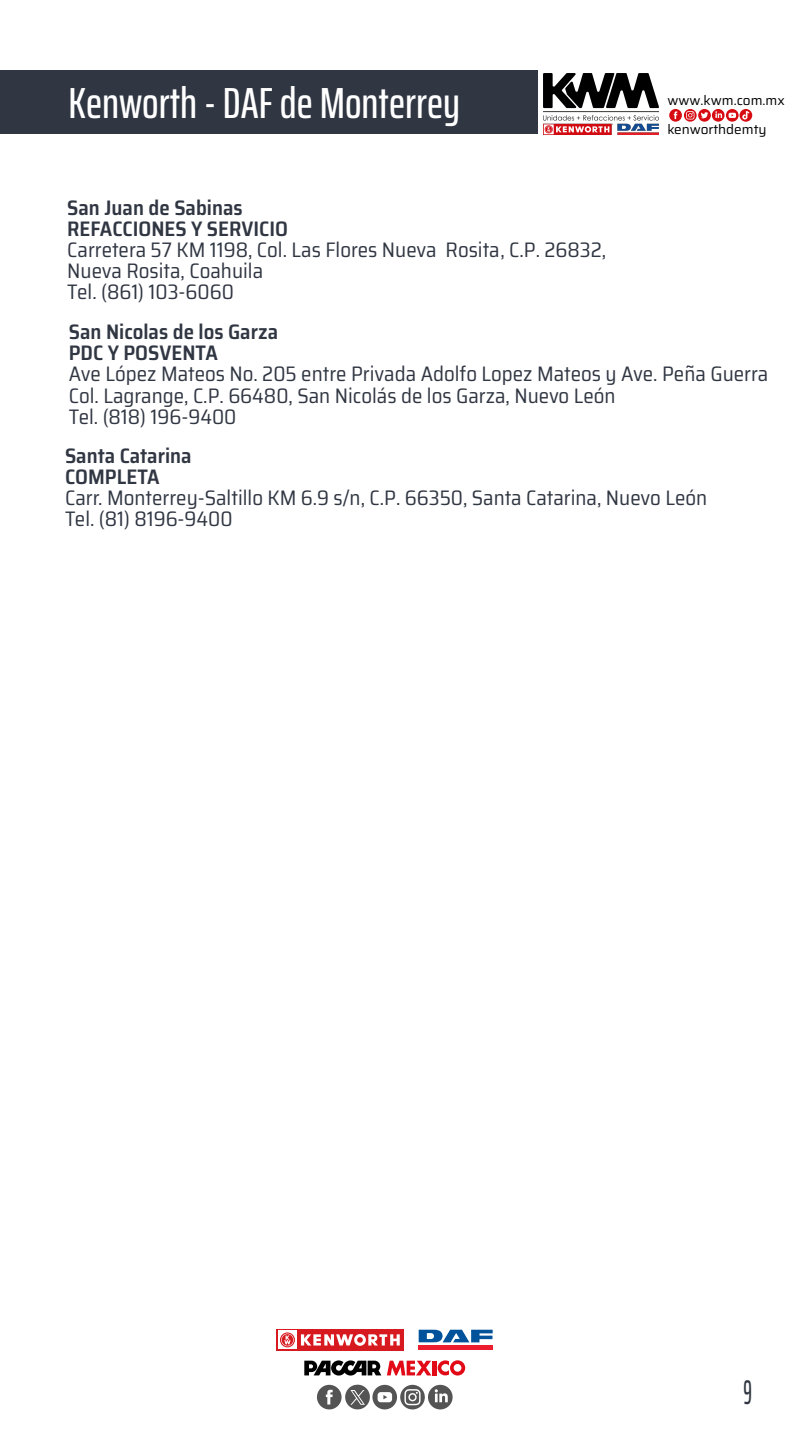
<style>
.page{position:relative;width:810px;height:1441px;background:#fff}
.page>*{position:absolute;margin:0;border:0;box-sizing:border-box;transform-origin:0 0}
.t1{font:500 extra-condensed 43.58px "Saira";color:#fff}
.t2{font:500 extra-condensed 34.28px "Saira";color:#303642;scale:.64 1}
.t3{font:semi-condensed 21px/21px "Saira";color:#303642}
.t4{font:600 semi-condensed 21px/21px "Saira";color:#303642}
.t5{font:100 13.5px/29.7px "Saira";color:#000}
</style>
<div class="page">
<div style="left:0;top:70px;width:538px;height:63px;background:#303642"></div>
<svg style="left:317px;top:1384px;width:136px;height:25px"></svg>
<div style="left:277px;top:1328px;width:127px;height:22px;background:#d71920"></div>
<svg style="left:278px;top:1330px;width:19px;height:18px"></svg>
<svg style="left:280px;top:1332px;width:15px;height:14px"></svg>
<svg style="left:281px;top:1333px;width:13px;height:12px"></svg>
<svg style="left:282px;top:1333px;width:11px;height:12px"></svg>
<svg style="left:284px;top:1335px;width:7px;height:8px"></svg>
<svg style="left:301px;top:1334px;width:99px;height:11px"></svg>
<div style="left:419px;top:1344px;width:74px;height:5px;background:#ed1c2e"></div>
<svg style="left:419px;top:1329px;width:74px;height:12px"></svg>
<svg style="left:387px;top:1360px;width:44px;height:15px"></svg>
<hr style="left:433px;top:1360px;width:4px;height:15px;background:#e20a16">
<svg style="left:438px;top:1360px;width:27px;height:15px"></svg>
<svg style="left:304px;top:1360px;width:77px;height:15px"></svg>
<svg style="left:740px;top:109px;width:12px;height:13px"></svg>
<svg style="left:669px;top:109px;width:80px;height:13px"></svg>
<img style="left:544px;top:73px;width:114px;height:62px">
<h1 class="t1" style="left:69px;top:70px;width:393px">Kenworth - DAF de Monterrey</h1>
<p class="t4" style="left:67px;top:197px;width:222px">San Juan de Sabinas<br>REFACCIONES Y SERVICIO</p>
<p class="t3" style="left:67px;top:239px;width:540px">Carretera 57 KM 1198, Col. Las Flores Nueva Rosita , C.P. 26832,<br>Nueva Rosita, Coahuila<br>Tel. (861) 103-6060</p>
<p class="t5" style="left:667px;top:84px;width:119px">www.kwm.com.mx kenworthdemty</p>
<p class="t4" style="left:69px;top:321px;width:211px">San Nicolas de los Garza<br>PDC Y POSVENTA</p>
<p class="t3" style="left:69px;top:363px;width:701px">Ave López Mateos No. 205 entre Privada Adolfo Lopez Mateos y Ave. Peña Guerra<br>Col. Lagrange, C.P. 66480, San Nicolás de los Garza, Nuevo León<br>Tel. (818) 196-9400</p>
<p class="t4" style="left:65px;top:445px;width:128px">Santa Catarina<br>COMPLETA</p>
<p class="t3" style="left:65px;top:487px;width:644px">Carr. Monterrey-Saltillo KM 6.9 s/n, C.P. 66350, Santa Catarina, Nuevo León<br>Tel. (81) 8196-9400</p>
<h2 class="t2" style="left:743px;top:1366px;width:15px">9</h2>
</div>
